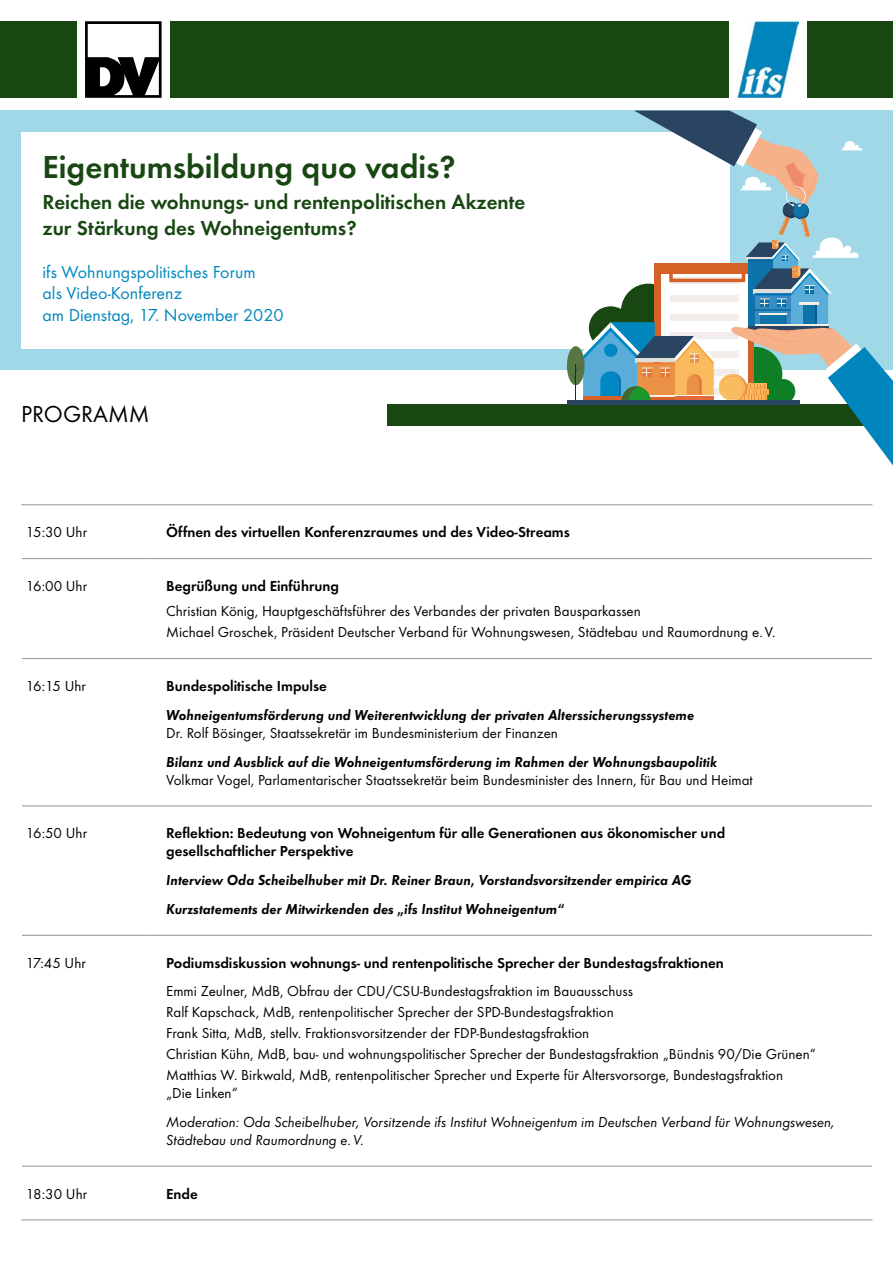
<style>
.page{position:relative;width:893px;height:1263px;background:#fff}
.page>*{position:absolute;margin:0;border:0;box-sizing:border-box;transform-origin:0 0}
.t1{font:700 33px "Function";color:#184712}
.t2{font:24px "Function";color:#000}
.t3{font:700 21px/25.2px "Function";color:#184712}
.t4{font:18px/21.6px "Function";color:#0086bc}
.t5{font:15px/21px "Function";color:#000}
.t6{font:italic 700 15px/28.8px "Function";color:#000}
.t7{font:700 15px/18px "Function";color:#000}
.t8{font:italic 15px/18px "Function";color:#000}
</style>
<div class="page">
<div style="left:0;top:111px;width:893px;height:259px;background:#a1d8e8"></div>
<hr style="left:21px;top:504px;width:128px;height:1px;background:#9c9e9f">
<hr style="left:149px;top:504px;width:723px;height:1px;background:#9c9e9f">
<hr style="left:22px;top:558px;width:127px;height:1px;background:#9c9e9f">
<hr style="left:149px;top:558px;width:723px;height:1px;background:#9c9e9f">
<hr style="left:22px;top:658px;width:127px;height:1px;background:#9c9e9f">
<hr style="left:149px;top:658px;width:723px;height:1px;background:#9c9e9f">
<hr style="left:22px;top:805px;width:127px;height:1px;background:#9c9e9f">
<hr style="left:149px;top:805px;width:723px;height:1px;background:#9c9e9f">
<hr style="left:22px;top:935px;width:127px;height:1px;background:#9c9e9f">
<hr style="left:149px;top:935px;width:723px;height:1px;background:#9c9e9f">
<hr style="left:22px;top:1165px;width:127px;height:2px;background:#9c9e9f">
<hr style="left:149px;top:1165px;width:723px;height:2px;background:#9c9e9f">
<hr style="left:21px;top:1219px;width:128px;height:1px;background:#9c9e9f">
<hr style="left:149px;top:1219px;width:723px;height:1px;background:#9c9e9f">
<svg style="left:85px;top:21px;width:77px;height:77px"></svg>
<div style="left:171px;top:21px;width:558px;height:77px;background:#184712"></div>
<div style="left:0;top:21px;width:77px;height:77px;background:#184712"></div>
<img style="left:737px;top:21px;width:62px;height:77px">
<div style="left:808px;top:21px;width:85px;height:77px;background:#184712"></div>
<div style="left:21px;top:132px;width:708px;height:217px;background:#fff"></div>
<div style="left:387px;top:404px;width:504px;height:21px;background:#184712"></div>
<div style="left:567px;top:346px;width:18px;height:39px;background:#577642;border-radius:50%"></div>
<hr style="left:567px;top:401px;width:232px;height:4px;background:#2a4561">
<svg style="left:572px;top:111px;width:321px;height:354px"></svg>
<h1 class="t1" style="left:43px;top:147px;width:415px">Eigentumsbildung quo vadis?</h1>
<h3 class="t3" style="left:43px;top:190px;width:484px">Reichen die wohnungs- und rentenpolitischen Akzente zur Stärkung des Wohneigentums?</h3>
<p class="t4" style="left:43px;top:261px;width:243px">ifs Wohnungspolitisches Forum<br>als Video-Konferenz<br>am Dienstag, 17. November 2020</p>
<h2 class="t2" style="left:21px;top:400px;width:130px">Programm</h2>
<p class="t5" style="left:26px;top:522px;width:63px">15:30 Uhr</p>
<p class="t7" style="left:166px;top:523px;width:405px">Öffnen des virtuellen Konferenzraumes und des Video-Streams</p>
<p class="t5" style="left:26px;top:576px;width:63px">16:00 Uhr</p>
<p class="t7" style="left:166px;top:577px;width:174px">Begrüßung und Einführung</p>
<p class="t5" style="left:166px;top:601px;width:611px">Christian König, Hauptgeschäftsführer des Verbandes der privaten Bausparkassen<br>Michael Groschek, Präsident Deutscher Verband für Wohnungswesen, Städtebau und Raumordnung e.V.</p>
<p class="t5" style="left:26px;top:676px;width:62px">16:15 Uhr</p>
<p class="t7" style="left:166px;top:677px;width:162px">Bundespolitische Impulse</p>
<p class="t6" style="left:166px;top:700px;width:530px">Wohneigentumsförderung und Weiterentwicklung der privaten Alterssicherungssysteme</p>
<p class="t5" style="left:166px;top:722px;width:393px">Dr. Rolf Bösinger, Staatssekretär im Bundesministerium der Finanzen</p>
<p class="t6" style="left:166px;top:747px;width:552px">Bilanz und Ausblick auf die Wohneigentumsförderung im Rahmen der Wohnungsbaupolitik</p>
<p class="t5" style="left:166px;top:769px;width:588px">Volkmar Vogel, Parlamentarischer Staatssekretär beim Bundesminister des Innern, für Bau und Heimat</p>
<p class="t5" style="left:26px;top:823px;width:63px">16:50 Uhr</p>
<p class="t7" style="left:166px;top:824px;width:560px">Reflektion: Bedeutung von Wohneigentum für alle Generationen aus ökonomischer und gesellschaftlicher Perspektive</p>
<p class="t6" style="left:166px;top:866px;width:527px">Interview Oda Scheibelhuber mit Dr. Reiner Braun, Vorstandsvorsitzender empirica AG<br>Kurzstatements der Mitwirkenden des „ifs Institut Wohneigentum“</p>
<p class="t5" style="left:26px;top:952px;width:61px">17:45 U hr</p>
<p class="t7" style="left:166px;top:954px;width:559px">Podiumsdiskussion wohnungs- und rentenpolitische Sprecher der Bundestagsfraktionen</p>
<p class="t5" style="left:166px;top:981px;width:651px">Emmi Zeulner, MdB, Obfrau der CDU/CSU-Bundestagsfraktion im Bauausschuss<br>Ralf Kapschack, MdB, rentenpolitischer Sprecher der SPD-Bundestagsfraktion<br>Frank Sitta, MdB, stellv. Fraktionsvorsitzender der FDP-Bundestagsfraktion<br>Christian Kühn, MdB, bau- und wohnungspolitischer Sprecher der Bundestagsfraktion „Bündnis 90/Die Grünen“ Matthias W. Birkwald, MdB, rentenpolitischer Sprecher und Experte für Altersvorsorge, Bundestagsfraktion</p>
<p class="t5" style="left:166px;top:1083px;width:73px">„Die Linken“</p>
<p class="t8" style="left:166px;top:1113px;width:670px">Moderation: Oda Scheibelhuber, Vorsitzende ifs Institut Wohneigentum im Deutschen Verband für Wohnungswesen,<br>Städtebau und Raumordnung e.V.</p>
<p class="t5" style="left:26px;top:1183px;width:63px">18:30 Uhr</p>
<p class="t7" style="left:166px;top:1184px;width:33px">Ende</p>
</div>
